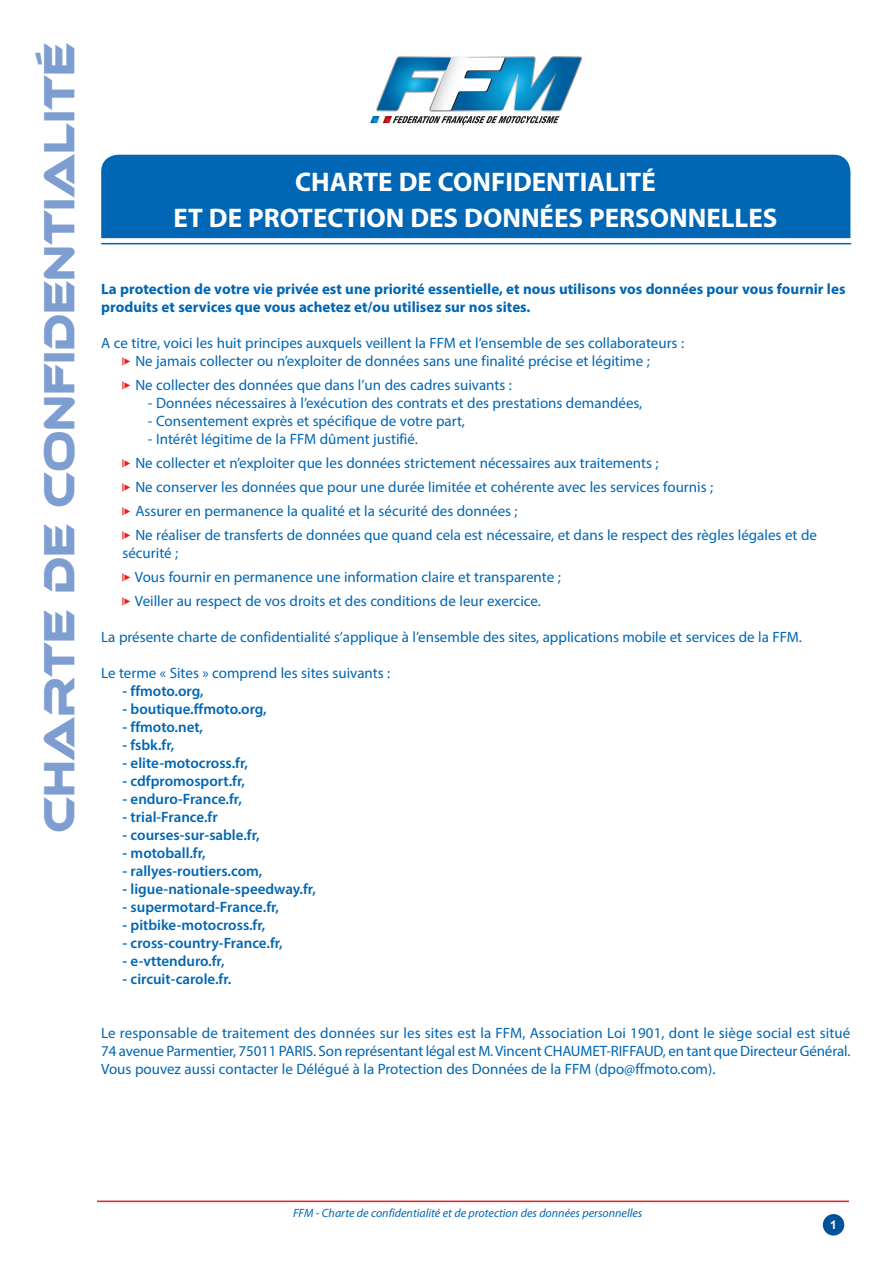
<style>
.page{position:relative;width:893px;height:1263px;background:#fff}
.page>*{position:absolute;margin:0;border:0;box-sizing:border-box;transform-origin:0 0}
.t1{font:45px "Ethnocentric Rg";letter-spacing:-.01em;color:#7e9ed2;scale:.87 1}
.t2{font:700 27px/36px "Myriad Pro";color:#fff;text-align:center}
.t3{font:15px/24px "Myriad Pro";color:#0166b3}
.t4{font:600 15px "Myriad Pro";color:#0166b3}
.t5{font:700 15px/18px "Myriad Pro";color:#0166b3}
.t6{font:italic 12px "Myriad Pro";color:#0166b3}
.t7{font:700 12px "Arial";color:#fff}
.s1{font-family:"Pointers";font-size:12px;color:#ee1d23}
</style>
<div class="page">
<div style="left:823px;top:1214px;width:21px;height:21px;background:#01519b;border-radius:50%"></div>
<hr style="left:85px;top:1200px;width:764px;height:2px;background:#ee1d23">
<div style="left:41px;top:43px;width:55px;height:1177px;background:#fff"></div>
<svg style="left:370px;top:56px;width:212px;height:69px"></svg>
<div style="left:101px;top:155px;width:749px;height:83px;background:#0166b3"></div>
<hr style="left:101px;top:243px;width:750px;height:1px;background:#0166b3">
<h1 class="t1" style="left:32px;top:833px;width:910px;rotate:-90deg">Charte de confidentialité</h1>
<h2 class="t2" style="left:174px;top:163px;width:605px">CHARTE DE CONFIDENTIALITÉ<br>ET DE PROTECTION DES DONNÉES PERSONNELLES</h2>
<p class="t5" style="left:101px;top:279px;width:746px">La protection de votre vie privée est une priorité essentielle, et nous utilisons vos données pour vous fournir les produits et services que vous achetez et/ou utilisez sur nos sites.</p>
<p class="t3" style="left:122px;top:334px;width:563px;line-height:18px;text-indent:-21px">A ce titre, voici les huit principes auxquels veillent la FFM et l’ensemble de ses collaborateurs : <span class="s1">f</span> Ne jamais collecter ou n’exploiter de données sans une finalité précise et légitime ;</p>
<p class="t3" style="left:122px;top:373px;width:391px"><span class="s1">f</span> Ne collecter des données que dans l’un des cadres suivants :</p>
<p class="t3" style="left:148px;top:391px;width:496px">- Données nécessaires à l’exécution des contrats et des prestations demandées,</p>
<p class="t3" style="left:148px;top:409px;width:319px">- Consentement exprès et spécifique de votre part,</p>
<p class="t3" style="left:122px;top:427px;width:696px;text-indent:26px">- Intérêt légitime de la FFM dûment justifié.<br><span class="s1">f</span> Ne collecter et n’exploiter que les données strictement nécessaires aux traitements ;<br><span class="s1">f</span> Ne conserver les données que pour une durée limitée et cohérente avec les services fournis ;<br><span class="s1">f</span> Assurer en permanence la qualité et la sécurité des données ;<br><span class="s1">f</span> Ne réaliser de transferts de données que quand cela est nécessaire, et dans le respect des règles légales et de</p>
<p class="t3" style="left:122px;top:541px;width:440px">sécurité ;<br><span class="s1">f</span> Vous fournir en permanence une information claire et transparente ; <span class="s1">f</span> Veiller au respect de vos droits et des conditions de leur exercice.</p>
<p class="t3" style="left:101px;top:625px;width:702px">La présente charte de confidentialité s’applique à l’ensemble des sites, applications mobile et services de la FFM.</p>
<p class="t3" style="left:101px;top:661px;width:291px">Le terme « Sites » comprend les sites suivants :</p>
<p class="t4" style="left:122px;top:681px;width:83px">- ffmoto.org,</p>
<p class="t4" style="left:122px;top:699px;width:146px">- boutique.ffmoto.org,</p>
<p class="t4" style="left:122px;top:717px;width:82px">- ffmoto.net,</p>
<p class="t4" style="left:122px;top:735px;width:53px">- fsbk.fr,</p>
<p class="t4" style="left:122px;top:753px;width:127px">- elite-motocross.fr,</p>
<p class="t4" style="left:122px;top:771px;width:124px">- cdfpromosport.fr,</p>
<p class="t4" style="left:122px;top:789px;width:121px">- enduro-France.fr,</p>
<p class="t4" style="left:122px;top:807px;width:97px">- trial-France.fr</p>
<p class="t4" style="left:122px;top:825px;width:139px">- courses-sur-sable.fr,</p>
<p class="t4" style="left:122px;top:843px;width:85px">- motoball.fr,</p>
<p class="t4" style="left:122px;top:861px;width:142px">- rallyes-routiers.com,</p>
<p class="t4" style="left:122px;top:879px;width:195px">- ligue-nationale-speedway.fr,</p>
<p class="t4" style="left:122px;top:897px;width:158px">- supermotard-France.fr,</p>
<p class="t4" style="left:122px;top:915px;width:144px">- pitbike-motocross.fr,</p>
<p class="t4" style="left:122px;top:933px;width:162px">- cross-country-France.fr,</p>
<p class="t4" style="left:122px;top:951px;width:104px">- e-vttenduro.fr,</p>
<p class="t4" style="left:122px;top:969px;width:110px">- circuit-carole.fr.</p>
<p class="t3" style="left:101px;top:1024px;width:751px;line-height:18px;text-align:justify">Le responsable de traitement des données sur les sites est la FFM, Association Loi 1901, dont le siège social est situé 74 avenue Parmentier, 75011 PARIS. Son représentant légal est M. Vincent CHAUMET-RIFFAUD, en tant que Directeur Général.<br>Vous pouvez aussi contacter le Délégué à la Protection des Données de la FFM (dpo@ffmoto.com).</p>
<p class="t6" style="left:293px;top:1205px;width:351px">FFM - Charte de confidentialité et de protection des données personnelles</p>
<p class="t7" style="left:830px;top:1217px;width:8px">1</p>
</div>
